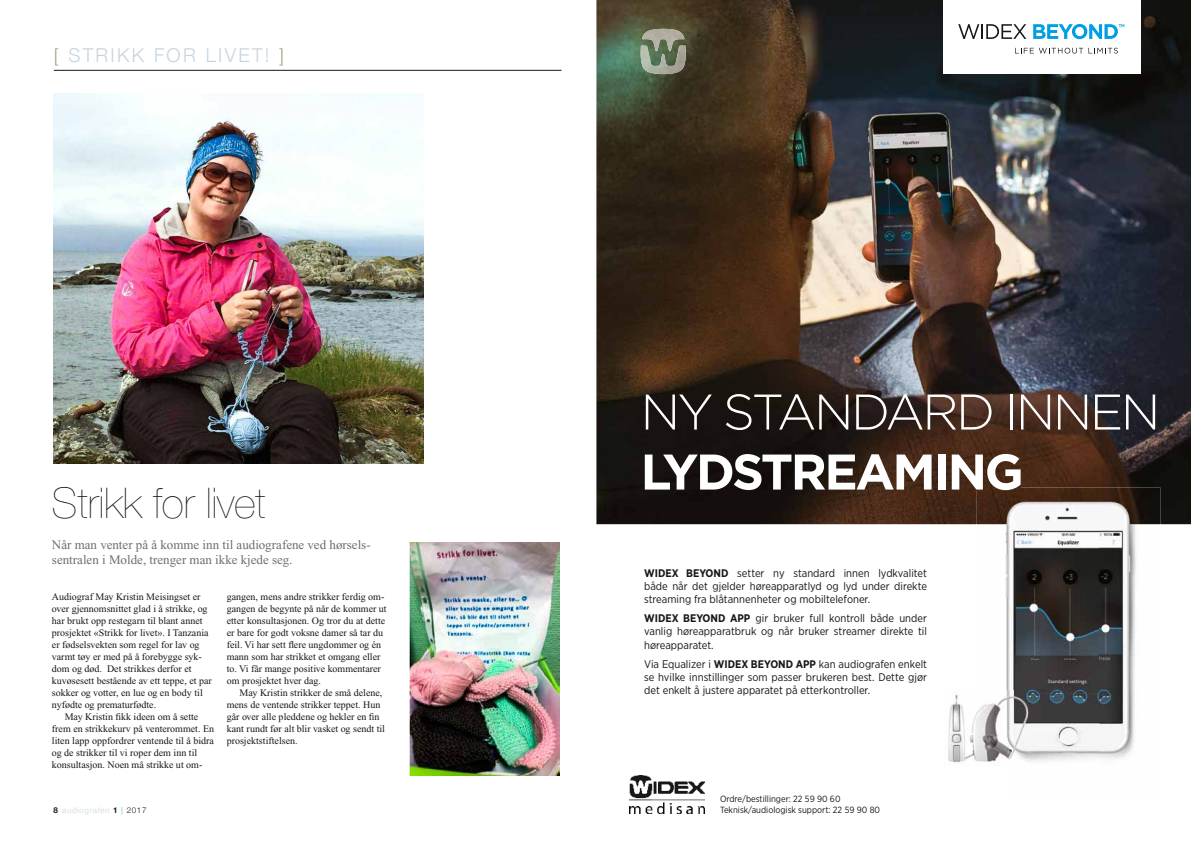
<style>
.page{position:relative;width:1191px;height:842px;background:#fff}
.page>*{position:absolute;margin:0;border:0;box-sizing:border-box;transform-origin:0 0}
.t1{font:300 50px "Gotham";letter-spacing:-.05em;color:#fff}
.t2{font:700 50px "Gotham";letter-spacing:-.05em;color:#fff}
.t3{font:200 42.1px "Helvetica Neue";color:#181716}
.t4{font:300 19.1px "Helvetica Neue";letter-spacing:.12em;color:#c6d5de}
.t5{font:13px/15px "Times New Roman";color:#6e6e6e}
.t6{font:11px/13.2px "Gotham Narrow";color:#181716;text-align:justify}
.t7{font:10px/12px "Times New Roman";color:#181716}
.t8{font:9px/10.8px "Gotham Narrow";color:#181716}
.t9{font:300 8px "Helvetica Neue";letter-spacing:.085em;color:#c6d5de}
.s1{color:#aaa47e}
.s2{font-weight:700}
.s3{font-weight:700;color:#181716}
.s4{color:#2abad4}
.s5{color:#181716}
</style>
<div class="page">
<hr style="left:54px;top:70px;width:507px;height:1px;background:#181716">
<img style="left:629px;top:775px;width:75px;height:38px">
<img style="left:596px;top:0;width:595px;height:524px">
<div style="left:943px;top:0;width:197px;height:73px;background:#fff"></div>
<svg style="left:1015px;top:48px;width:102px;height:6px"></svg>
<svg style="left:958px;top:24px;width:68px;height:15px"></svg>
<svg style="left:1033px;top:24px;width:91px;height:15px"></svg>
<img style="left:977px;top:524px;width:122px;height:170px">
<img style="left:1099px;top:524px;width:61px;height:235px">
<img style="left:1030px;top:694px;width:69px;height:68px">
<img style="left:976px;top:487px;width:184px;height:37px">
<img style="left:976px;top:487px;width:44px;height:3px">
<img style="left:948px;top:691px;width:82px;height:72px">
<img style="left:642px;top:29px;width:42px;height:17px">
<img style="left:640px;top:46px;width:46px;height:28px">
<img style="left:54px;top:93px;width:370px;height:370px">
<img style="left:409px;top:543px;width:150px;height:232px">
<h3 class="t4" style="left:54px;top:43px;width:232px"><span class="s1">[</span> STRIKK FOR LIVET! <span class="s1">]</span></h3>
<h2 class="t3" style="left:52px;top:479px;width:215px">Strikk for livet</h2>
<h3 class="t5" style="left:52px;top:537px;width:320px">Når man venter på å komme inn til audiografene ved hørsels&shy;sentralen i Molde, trenger man ikke kjede seg.</h3>
<p class="t7" style="left:52px;top:591px;width:161px">Audiograf May Kristin Meisingset er over gjennomsnittet glad i å strikke, og har brukt opp restegarn til blant annet prosjektet «Strikk for livet». I Tanzania er fødselsvekten som regel for lav og varmt tøy er med på å forebygge syk&shy;dom og død. Det strikkes derfor et kuvøsesett bestående av ett teppe, et par sokker og votter, en lue og en body til nyfødte og prematurfødte.</p>
<p class="t7" style="left:52px;top:711px;width:164px;text-indent:13px">May Kristin fikk ideen om å sette frem en strikkekurv på venterommet. En liten lapp oppfordrer ventende til å bidra og de strikker til vi roper dem inn til konsultasjon. Noen må strikke ut om-</p>
<p class="t7" style="left:227px;top:591px;width:161px">gangen, mens andre strikker ferdig om&shy;gangen de begynte på når de kommer ut etter konsultasjonen. Og tror du at dette er bare for godt voksne damer så tar du feil. Vi har sett flere ungdommer og én mann som har strikket et omgang eller to. Vi får mange positive kommentarer om prosjektet hver dag.</p>
<p class="t7" style="left:227px;top:687px;width:160px;text-indent:13px">May Kristin strikker de små delene, mens de ventende strikker teppet. Hun går over alle pleddene og hekler en fin kant rundt før alt blir vasket og sendt til prosjektstiftelsen.</p>
<h1 class="t1" style="left:640px;top:380px;width:521px">NY STANDARD INNEN</h1>
<h1 class="t2" style="left:640px;top:439px;width:385px">LYDSTREAMING</h1>
<p class="t6" style="left:644px;top:566px;width:284px"><span class="s2">WIDEX BEYOND</span> setter ny standard innen lydkvalitet både når det gjelder høreapparatlyd og lyd under direkte streaming fra blåtannenheter og mobiltelefoner.</p>
<p class="t6" style="left:644px;top:611px;width:284px"><span class="s2">WIDEX BEYOND APP</span> gir bruker full kontroll både under vanlig høreapparatbruk og når bruker streamer direkte til høreapparatet.</p>
<p class="t6" style="left:644px;top:657px;width:284px">Via Equalizer i <span class="s2">WIDEX BEYOND APP</span> kan audiografen enkelt se hvilke innstillinger som passer brukeren best. Dette gjør det enkelt å justere apparatet på etterkontroller.</p>
<p class="t9" style="left:53px;top:805px;width:95px"><span class="s3">8</span> audiografen <span class="s3">1</span> <span class="s4">|</span> <span class="s5">2017</span></p>
<p class="t8" style="left:720px;top:793px;width:162px">Ordre/bestillinger: 22 59 90 60<br>Teknisk/audiologisk support: 22 59 90 80</p>
</div>
